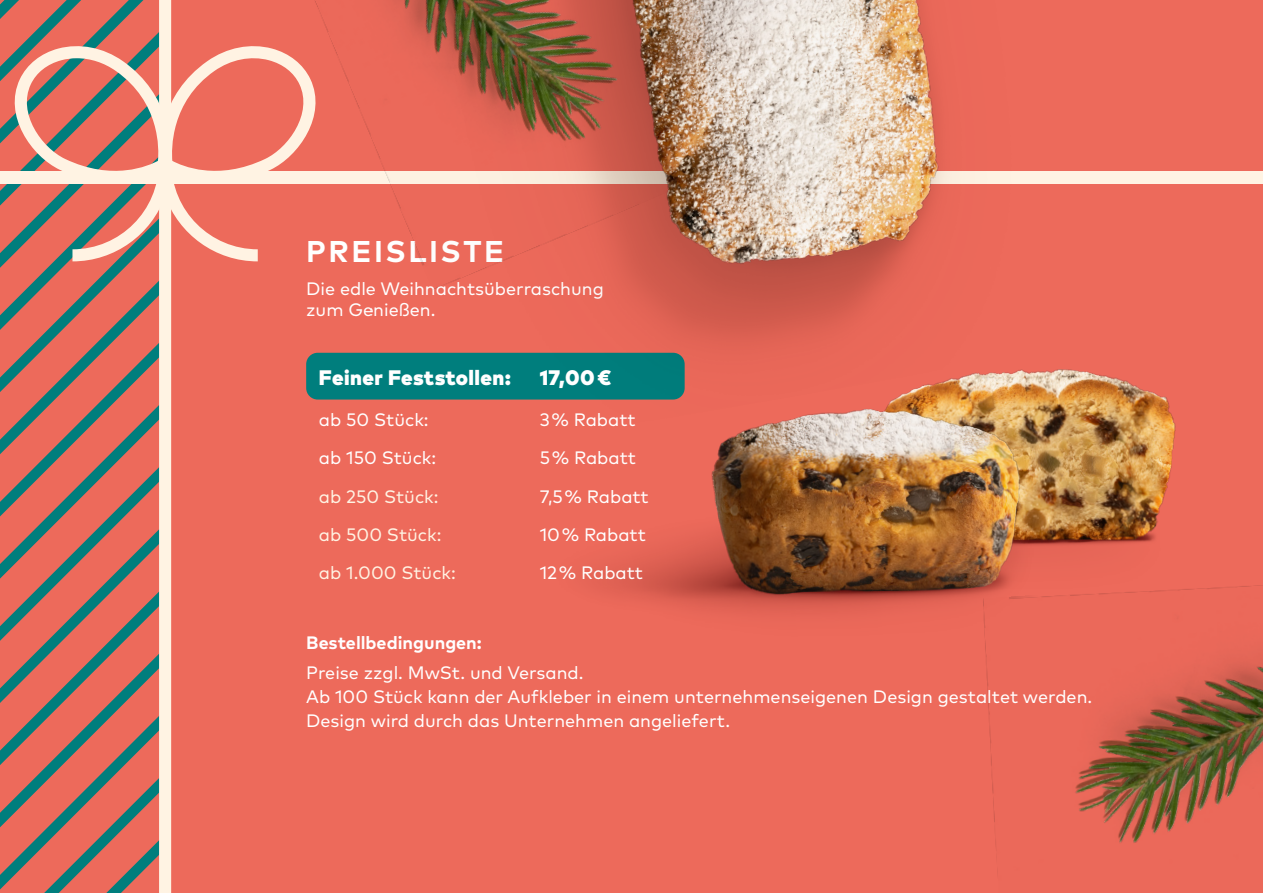
<style>
.page{position:relative;width:1263px;height:893px;background:#fff}
.page>*{position:absolute;margin:0;border:0;box-sizing:border-box;transform-origin:0 0}
.t1{font:700 30px "Mark Pro";letter-spacing:.085em;color:#fff}
.t2{font:900 21px "Mark Pro";letter-spacing:.02em;color:#fff}
.t3{font:18px/24px "Mark Pro";color:#fff}
.t4{font:18px "Mark Pro";color:#fff3e3}
.t5{font:700 18px "Mark Pro";color:#fff}
</style>
<div class="page">
<svg style="left:0;top:641px;width:159px;height:248px;fill:#ed6a5b"></svg>
<svg style="left:0;top:261px;width:159px;height:380px;fill:#ed6a5b"></svg>
<div style="left:162px;top:0;width:1101px;height:893px;background:#ed6a5b"></div>
<div style="left:159px;top:0;width:12px;height:893px;background:#fff3e3"></div>
<svg style="left:258px;top:46px;width:40px;height:137px"></svg>
<svg style="left:0;top:0;width:258px;height:261px"></svg>
<img style="left:992px;top:792px;width:241px;height:81px">
<div style="left:306px;top:353px;width:379px;height:47px;background:#007e7d;border-radius:11px"></div>
<img style="left:378px;top:0;width:562px;height:400px">
<img style="left:735px;top:142px;width:528px;height:85px">
<img style="left:515px;top:227px;width:748px;height:565px">
<img style="left:298px;top:62px;width:437px;height:231px">
<img style="left:312px;top:0;width:423px;height:292px">
<h1 class="t1" style="left:306px;top:229px;width:199px">PREISLISTE</h1>
<p class="t3" style="left:306px;top:276px;width:299px;line-height:21px">Die edle Weihnachtsüberraschung zum Genießen.</p>
<p class="t2" style="left:319px;top:361px;width:194px">Feiner Feststollen:</p>
<p class="t2" style="left:540px;top:361px;width:74px">17,00 €</p>
<p class="t3" style="left:319px;top:406px;width:111px">ab 50 Stück:</p>
<p class="t3" style="left:540px;top:406px;width:97px">3 % Rabatt</p>
<p class="t3" style="left:319px;top:444px;width:119px">ab 150 Stück:</p>
<p class="t3" style="left:540px;top:444px;width:98px">5 % Rabatt</p>
<p class="t4" style="left:319px;top:483px;width:121px">ab 250 Stück:</p>
<p class="t3" style="left:540px;top:483px;width:111px">7,5 % Rabatt</p>
<p class="t4" style="left:319px;top:521px;width:124px">ab 500 Stück:</p>
<p class="t3" style="left:540px;top:521px;width:108px">10 % Rabatt</p>
<p class="t4" style="left:319px;top:559px;width:138px">ab 1.000 Stück:</p>
<p class="t3" style="left:540px;top:559px;width:105px">12 % Rabatt</p>
<p class="t5" style="left:306px;top:629px;width:177px">Bestellbedingungen:</p>
<p class="t3" style="left:306px;top:659px;width:787px">Preise zzgl. MwSt. und Versand.<br>Ab 100 Stück kann der Aufkleber in einem unternehmenseigenen Design gestaltet werden.<br>Design wird durch das Unternehmen angeliefert.</p>
</div>
